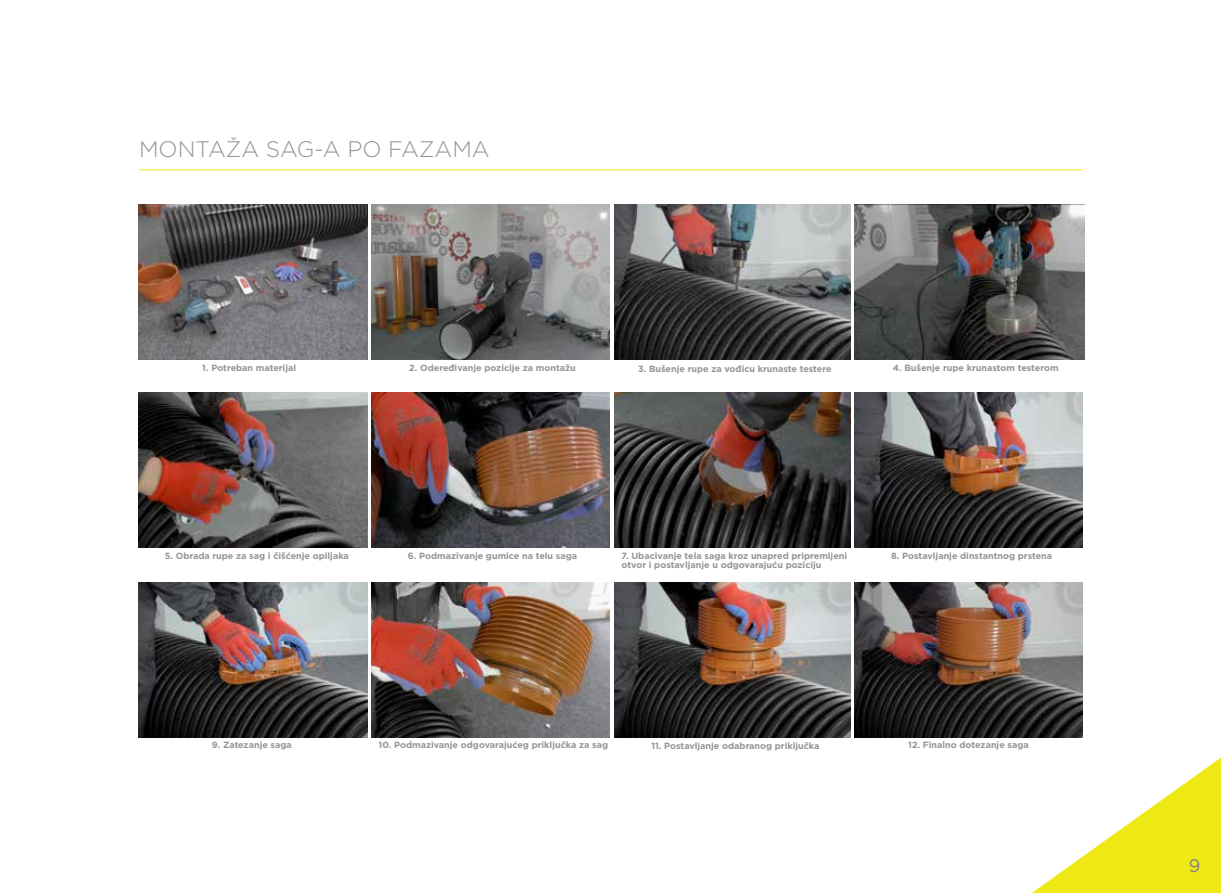
<style>
.page{position:relative;width:1221px;height:893px;background:#fff}
.page>*{position:absolute;margin:0;border:0;box-sizing:border-box;transform-origin:0 0}
.t1{font:300 22.5px "Gotham";color:#939598}
.t2{font:18px "Gotham";color:#808285}
.t3{font:700 9px/9px "Gotham";color:#939598}
</style>
<div class="page">
<svg style="left:1032px;top:758px;width:188px;height:135px"></svg>
<hr style="left:139px;top:169px;width:943px;height:1px;background:#eee815">
<img style="left:139px;top:204px;width:228px;height:155px">
<img style="left:372px;top:204px;width:238px;height:155px">
<img style="left:614px;top:204px;width:236px;height:155px">
<img style="left:855px;top:204px;width:229px;height:155px">
<img style="left:139px;top:392px;width:228px;height:156px">
<img style="left:372px;top:392px;width:238px;height:156px">
<img style="left:614px;top:392px;width:236px;height:156px">
<img style="left:855px;top:392px;width:227px;height:156px">
<img style="left:139px;top:582px;width:228px;height:155px">
<img style="left:372px;top:582px;width:238px;height:155px">
<img style="left:614px;top:582px;width:236px;height:155px">
<img style="left:855px;top:582px;width:227px;height:155px">
<h1 class="t1" style="left:139px;top:135px;width:352px">MONTAŽA SAG-A PO FAZAMA</h1>
<p class="t3" style="left:202px;top:363px;width:95px">1. Potreban materijal</p>
<p class="t3" style="left:409px;top:363px;width:168px">2. Odeređivanje pozicije za montažu</p>
<p class="t3" style="left:638px;top:364px;width:195px">3. Bušenje rupe za vođicu krunaste testere</p>
<p class="t3" style="left:892px;top:363px;width:167px">4. Bušenje rupe krunastom testerom</p>
<p class="t3" style="left:165px;top:551px;width:185px">5. Obrada rupe za sag i čišćenje opiljaka</p>
<p class="t3" style="left:408px;top:551px;width:171px">6. Podmazivanje gumice na telu saga</p>
<p class="t3" style="left:621px;top:551px;width:227px">7. Ubacivanje tela saga kroz unapred pripremljeni otvor i postavljanje u odgovarajuću poziciju</p>
<p class="t3" style="left:891px;top:551px;width:162px">8. Postavljanje dinstantnog prstena</p>
<p class="t3" style="left:212px;top:741px;width:81px">9. Zatezanje saga</p>
<p class="t3" style="left:378px;top:741px;width:231px">10. Podmazivanje odgovarajućeg priključka za sag</p>
<p class="t3" style="left:651px;top:741px;width:170px">11. Postavljanje odabranog priključka</p>
<p class="t3" style="left:908px;top:740px;width:122px">12. Finalno dotezanje saga</p>
<h2 class="t2" style="left:1188px;top:854px;width:13px">9</h2>
</div>
